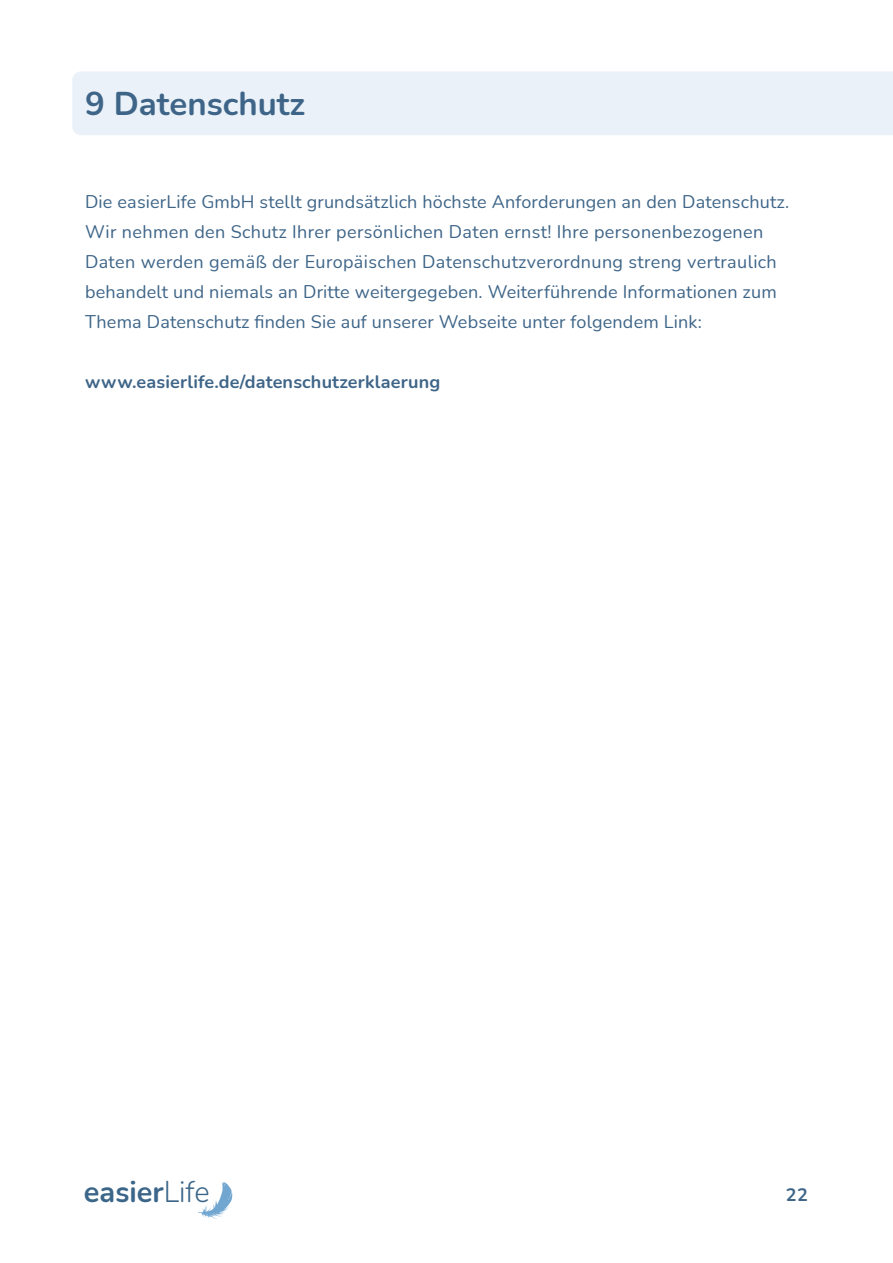
<style>
.page{position:relative;width:893px;height:1263px;background:#fff}
.page>*{position:absolute;margin:0;border:0;box-sizing:border-box;transform-origin:0 0}
.t1{font:700 33px "Nunito";color:#3e6588}
.t2{font:700 29.85px "Nunito";color:#3b6689;scale:.96 1}
.t3{font:18px/30px "Nunito";letter-spacing:.01em;color:#3e6588}
.t4{font:700 18px "Nunito";letter-spacing:.01em;color:#3e6588}
.s1{font-weight:300}
</style>
<div class="page">
<svg style="left:198px;top:1182px;width:35px;height:37px"></svg>
<div style="left:72px;top:71px;width:821px;height:64px;background:#eaf1f8"></div>
<h1 class="t1" style="left:85px;top:80px;width:222px">9 Datenschutz</h1>
<p class="t3" style="left:85px;top:186px;width:706px">Die easierLife GmbH stellt grundsätzlich höchste Anforderungen an den Datenschutz.<br>Wir nehmen den Schutz Ihrer persönlichen Daten ernst! Ihre personenbezogenen Daten werden gemäß der Europäischen Datenschutzverordnung streng vertraulich behandelt und niemals an Dritte weitergegeben. Weiterführende Informationen zum Thema Datenschutz finden Sie auf unserer Webseite unter folgendem Link:</p>
<p class="t4" style="left:85px;top:369px;width:357px">www.easierlife.de/datenschutzerklaerung</p>
<h2 class="t2" style="left:84px;top:1170px;width:132px">easier<span class="s1">Life</span></h2>
<p class="t4" style="left:786px;top:1182px;width:23px">22</p>
</div>
